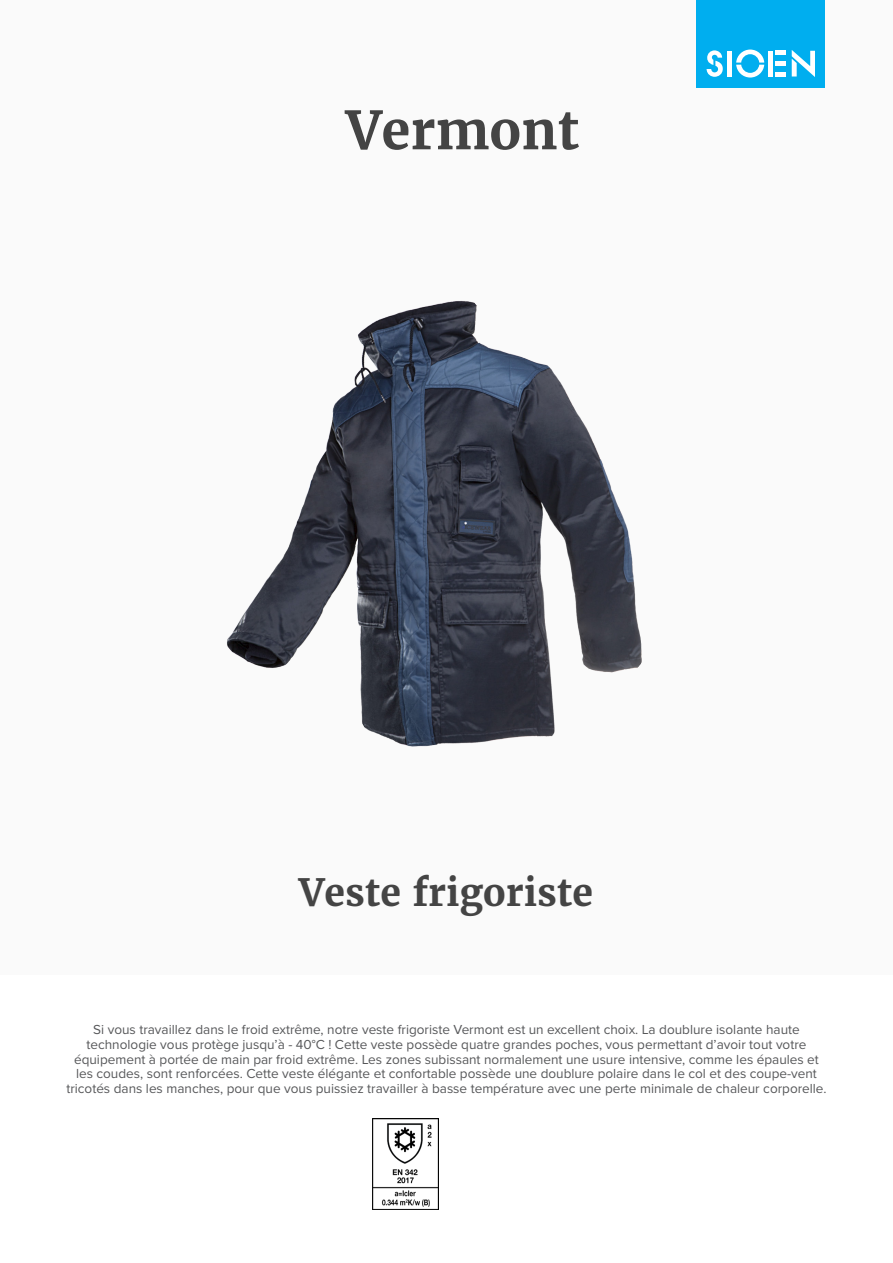
<style>
.page{position:relative;width:893px;height:1263px;background:#fff}
.page>*{position:absolute;margin:0;border:0;box-sizing:border-box;transform-origin:0 0}
.product_name{font:700 52.5px "Merriweather";color:#444}
.product_h2{font:700 37.5px "Merriweather";color:#444}
.product_description{font:13.5px/14.7px "Proxima Nova";color:#57585a;text-align:center}
</style>
<div class="page">
<div style="left:0;top:0;width:893px;height:974px;background:#fafafa"></div>
<div style="left:697px;top:0;width:128px;height:88px;background:#00aeef"></div>
<svg style="left:707px;top:50px;width:16px;height:27px"></svg>
<svg style="left:736px;top:50px;width:28px;height:28px"></svg>
<div style="left:727px;top:51px;width:5px;height:26px;background:#fff"></div>
<div style="left:768px;top:51px;width:5px;height:26px;background:#fff"></div>
<div style="left:775px;top:72px;width:11px;height:5px;background:#fff"></div>
<div style="left:775px;top:61px;width:11px;height:5px;background:#fff"></div>
<hr style="left:775px;top:51px;width:11px;height:4px;background:#fff">
<svg style="left:792px;top:50px;width:23px;height:27px"></svg>
<img style="left:372px;top:1118px;width:67px;height:92px">
<img style="left:227px;top:300px;width:415px;height:447px">
<p class="product_name" style="left:346px;top:97px;width:235px">Vermont</p>
<p class="product_h2" style="left:299px;top:868px;width:296px">Veste frigoriste</p>
<p class="product_description" style="left:66px;top:1022px;width:762px">Si vous travaillez dans le froid extrême, notre veste frigoriste Vermont est un excellent choix. La doublure isolante haute technologie vous protège jusqu’à - 40°C ! Cette veste possède quatre grandes poches, vous permettant d’avoir tout votre équipement à portée de main par froid extrême. Les zones subissant normalement une usure intensive, comme les épaules et les coudes, sont renforcées. Cette veste élégante et confortable possède une doublure polaire dans le col et des coupe-vent tricotés dans les manches, pour que vous puissiez travailler à basse température avec une perte minimale de chaleur corporelle.</p>
</div>
